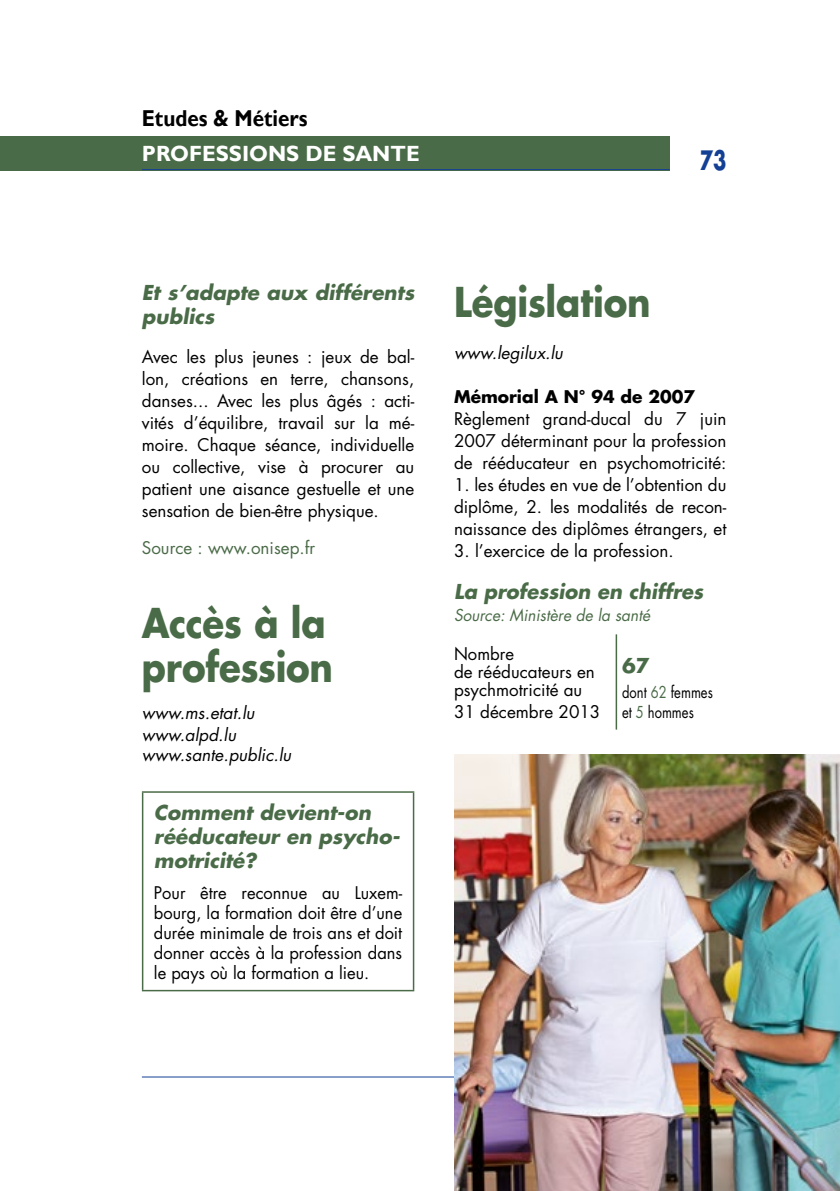
<style>
.page{position:relative;width:840px;height:1191px;background:#fff}
.page>*{position:absolute;margin:0;border:0;box-sizing:border-box;transform-origin:0 0}
.t1{font:700 40px/44px "Futura Std";letter-spacing:-.01em;color:#4a6b47;scale:.89 1}
.t2{font:700 26px "Futura Std";color:#134094;scale:.75 1}
.t3{font:700 23px "Gill Sans";color:#000;scale:.9 1}
.t4{font:700 22px "Gill Sans";color:#fff}
.t5{font:italic 700 20px/24px "Futura Std";color:#4a6b47}
.t6{font:700 20px "Futura Std";color:#4a6b47}
.t7{font:17px/22px "Futura Std";color:#000;text-align:justify}
.t8{font:italic 17px/22px "Futura Std";color:#000}
.t9{font:17px "Futura Std";color:#4a6b47}
.t10{font:700 17px "Futura Std";color:#000}
.t11{font:italic 16px "Futura Std";color:#4a6b47}
.t12{font:16px/20px "Futura Std";color:#000;scale:.81 1}
.s1{color:#4a6b47}
</style>
<div class="page">
<hr style="left:142px;top:1076px;width:584px;height:1px;background:#134094">
<div style="left:0;top:136px;width:669px;height:34px;background:#4a6b47"></div>
<hr style="left:142px;top:169px;width:527px;height:1px;background:#134094">
<hr style="left:142px;top:791px;width:272px;height:1px;background:#4a6b47">
<hr style="left:142px;top:792px;width:1px;height:198px;background:#4a6b47">
<hr style="left:412px;top:792px;width:2px;height:198px;background:#4a6b47">
<hr style="left:142px;top:990px;width:272px;height:1px;background:#4a6b47">
<hr style="left:615px;top:634px;width:1px;height:95px;background:#4a6b47">
<img style="left:454px;top:754px;width:385px;height:437px">
<h3 class="t3" style="left:142px;top:104px;width:185px">ETUDES &amp; MÉTIERS</h3>
<p class="t4" style="left:142px;top:140px;width:276px">PROFESSIONS DE SANTE</p>
<h2 class="t2" style="left:699px;top:143px;width:37px">73</h2>
<p class="t5" style="left:142px;top:281px;width:274px">Et s’adapte aux différents publics</p>
<p class="t7" style="left:142px;top:346px;width:274px">Avec les plus jeunes : jeux de bal&shy;lon, créations en terre, chansons, danses... Avec les plus âgés : acti&shy;vités d’équilibre, travail sur la mé&shy;moire. Chaque séance, individuelle ou collective, vise à procurer au patient une aisance gestuelle et une sensation de bien-être physique.</p>
<p class="t9" style="left:142px;top:537px;width:175px">Source : www.onisep.fr</p>
<h1 class="t1" style="left:142px;top:600px;width:216px">Accès à la profession</h1>
<p class="t8" style="left:142px;top:702px;width:114px">www.ms.etat.lu www.alpd.lu</p>
<p class="t8" style="left:142px;top:744px;width:151px">www.sante.public.lu</p>
<p class="t5" style="left:154px;top:800px;width:247px">Comment devient-on rééducateur en psycho&shy;motricité?</p>
<p class="t7" style="left:154px;top:883px;width:249px;line-height:20px">Pour être reconnue au Luxem&shy;bourg, la formation doit être d’une durée minimale de trois ans et doit donner accès à la profession dans le pays où la formation a lieu.</p>
<h1 class="t1" style="left:454px;top:279px;width:222px">Législation</h1>
<p class="t8" style="left:454px;top:341px;width:110px">www.legilux.lu</p>
<p class="t10" style="left:454px;top:385px;width:242px">Mémorial A N° 94 de 2007</p>
<p class="t7" style="left:454px;top:407px;width:274px">Règlement grand-ducal du 7 juin 2007 déterminant pour la profession de rééducateur en psychomotricité:</p>
<p class="t7" style="left:454px;top:473px;width:274px">1. les études en vue de l’obtention du diplôme, 2. les modalités de recon&shy;naissance des diplômes étrangers, et</p>
<p class="t7" style="left:454px;top:539px;width:221px">3. l’exercice de la profession.</p>
<p class="t5" style="left:454px;top:579px;width:250px">La profession en chiffres</p>
<p class="t11" style="left:454px;top:604px;width:197px">Source: Ministère de la santé</p>
<p class="t7" style="left:454px;top:645px;width:142px;line-height:18px;text-align:left">Nombre<br>de rééducateurs en psychmotricité au</p>
<p class="t7" style="left:454px;top:701px;width:148px">31 décembre 2013</p>
<p class="t6" style="left:621px;top:652px;width:29px">67</p>
<p class="t12" style="left:621px;top:682px;width:114px">dont <span class="s1">62</span> femmes et <span class="s1">5</span> hommes</p>
</div>
